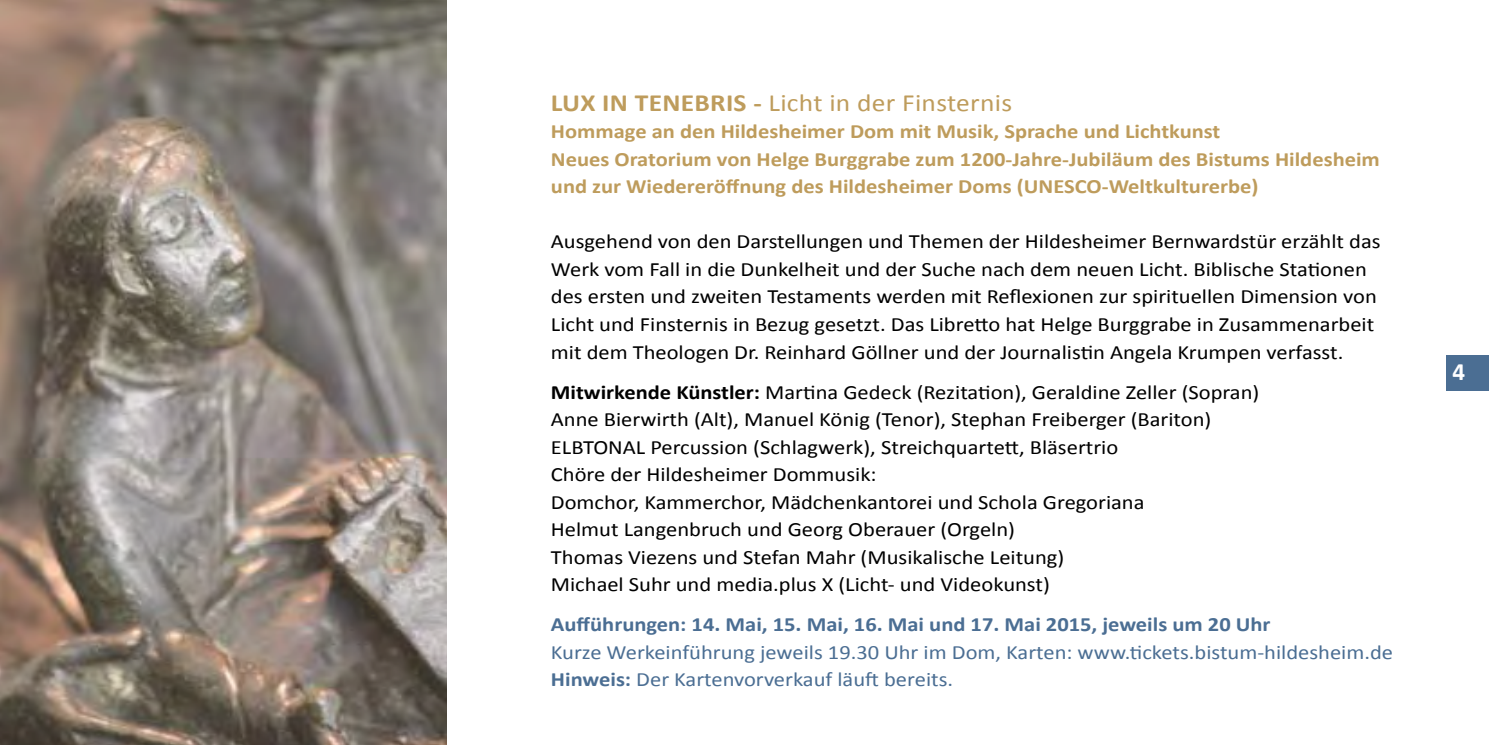
<style>
.page{position:relative;width:1489px;height:745px;background:#fff}
.page>*{position:absolute;margin:0;border:0;box-sizing:border-box;transform-origin:0 0}
.t1{font:700 25px "Calibri";color:#fff}
.t2{font:24.75px "Calibri";letter-spacing:.01em;color:#be9c5c;scale:1.11 1}
.t3{font:20.25px/27.5px "Calibri";color:#000;scale:1.11 1}
.t4{font:700 20.25px/27.5px "Calibri";color:#be9c5c;scale:1.11 1}
.t5{font:20.25px/27.5px "Calibri";color:#4b6e93;scale:1.11 1}
.t6{font:700 20.25px "Calibri";color:#4b6e93;scale:1.11 1}
.s1{font-weight:700}
</style>
<div class="page">
<div style="left:1446px;top:354px;width:42px;height:36px;background:#4b6e93"></div>
<hr style="left:1488px;top:354px;width:1px;height:36px;background:#4b6e93">
<img style="left:0;top:0;width:447px;height:744px">
<p class="t2" style="left:551px;top:87px;width:417px"><span class="s1">LUX IN TENEBRIS -</span> Licht in der Finsternis</p>
<p class="t4" style="left:551px;top:117px;width:748px">Hommage an den Hildesheimer Dom mit Musik, Sprache und Lichtkunst<br>Neues Oratorium von Helge Burggrabe zum 1200-Jahre-Jubiläum des Bistums Hildesheim und zur Wiedereröffnung des Hildesheimer Doms (UNESCO-Weltkulturerbe)</p>
<p class="t3" style="left:551px;top:227px;width:749px">Ausgehend von den Darstellungen und Themen der Hildesheimer Bernwardstür erzählt das Werk vom Fall in die Dunkelheit und der Suche nach dem neuen Licht. Biblische Stationen des ersten und zweiten Testaments werden mit Reflexionen zur spirituellen Dimension von Licht und Finsternis in Bezug gesetzt. Das Libretto hat Helge Burggrabe in Zusammenarbeit mit dem Theologen Dr. Reinhard Göllner und der Journalistin Angela Krumpen verfasst.</p>
<p class="t3" style="left:551px;top:377px;width:639px"><span class="s1">Mitwirkende Künstler:</span> Martina Gedeck (Rezitation), Geraldine Zeller (Sopran)<br>Anne Bierwirth (Alt), Manuel König (Tenor), Stephan Freiberger (Bariton)<br>ELBTONAL Percussion (Schlagwerk), Streichquartett, Bläsertrio<br>Chöre der Hildesheimer Dommusik:<br>Domchor, Kammerchor, Mädchenkantorei und Schola Gregoriana<br>Helmut Langenbruch und Georg Oberauer (Orgeln)<br>Thomas Viezens und Stefan Mahr (Musikalische Leitung)<br>Michael Suhr und media.plus X (Licht- und Videokunst)</p>
<p class="t6" style="left:551px;top:611px;width:650px">Aufführungen: 14. Mai, 15. Mai, 16. Mai und 17. Mai 2015, jeweils um 20 Uhr</p>
<p class="t5" style="left:551px;top:637px;width:760px">Kurze Werkeinführung jeweils 19.30 Uhr im Dom, Karten: www.tickets.bistum-hildesheim.de<br><span class="s1">Hinweis:</span> Der Kartenvorverkauf läuft bereits.</p>
<p class="t1" style="left:1452px;top:356px;width:14px">4</p>
</div>
